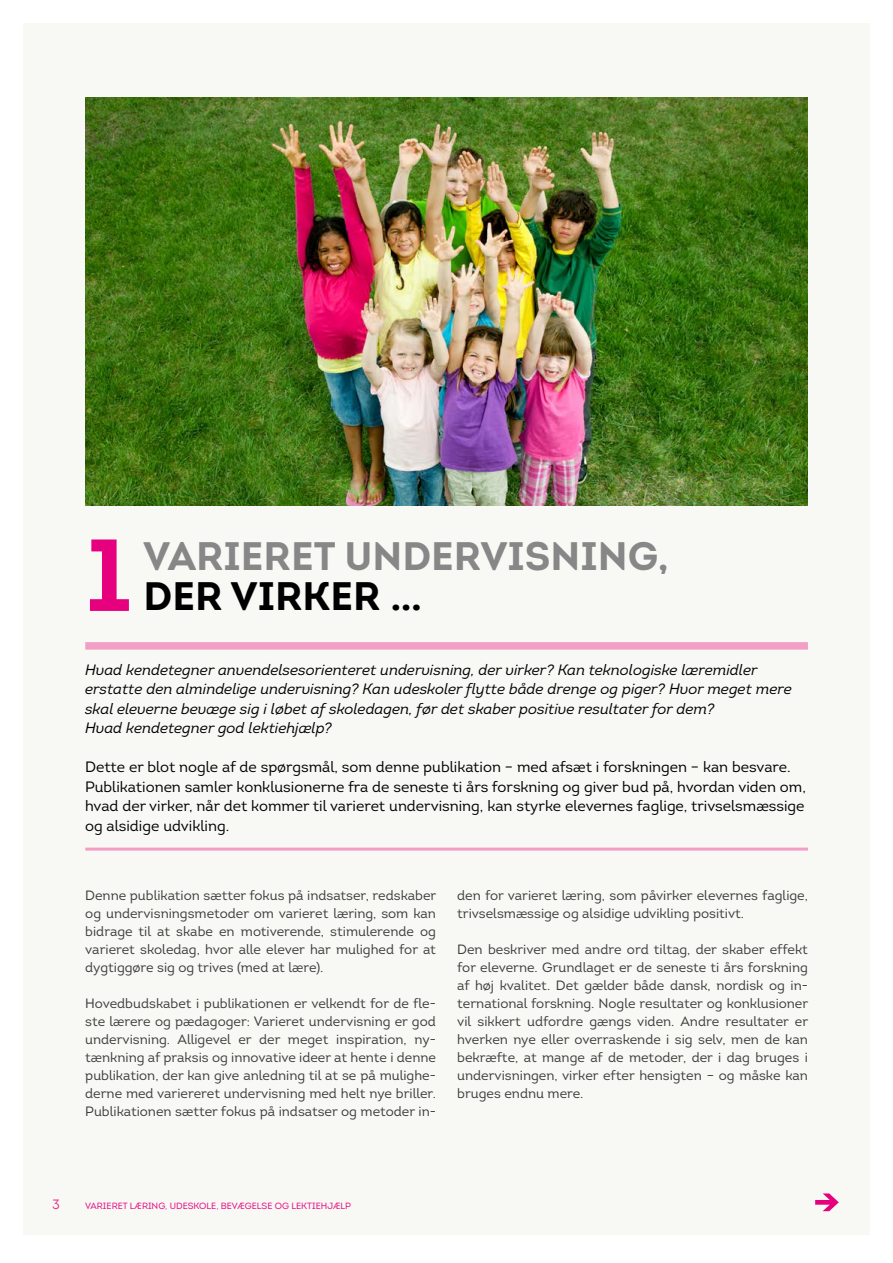
<style>
.page{position:relative;width:893px;height:1263px;background:#fff}
.page>*{position:absolute;margin:0;border:0;box-sizing:border-box;transform-origin:0 0}
.t1{font:700 102px "Intro";color:#e6007d}
.t2{font:700 39.75px "Intro";color:#878787}
.t3{font:700 39.75px "Intro";color:#000}
.t4{font:15px/19.5px "Intro";color:#000}
.t5{font:italic 15px/19.5px "Intro";color:#000}
.t6{font:13.5px/18px "Intro";color:#3c3c3b;text-align:justify}
.t7{font:13.5px "Intro";color:#e8308a}
.t8{font:9px "Intro";color:#e6007d}
</style>
<div class="page">
<div style="left:23px;top:23px;width:847px;height:1212px;background:#f8f8f5"></div>
<svg style="left:815px;top:1193px;width:24px;height:18px"></svg>
<img style="left:85px;top:98px;width:723px;height:407px">
<div style="left:85px;top:642px;width:723px;height:8px;background:#f39fc5"></div>
<hr style="left:85px;top:848px;width:723px;height:3px;background:#f39fc5">
<h1 class="t1" style="left:85px;top:510px;width:48px">1</h1>
<h2 class="t2" style="left:144px;top:531px;width:527px">VARIERET UNDERVISNING,</h2>
<h2 class="t3" style="left:144px;top:570px;width:280px">DER VIRKER …</h2>
<p class="t5" style="left:85px;top:660px;width:708px">Hvad kendetegner anvendelsesorienteret undervisning, der virker? Kan teknologiske læremidler erstatte den almindelige undervisning? Kan udeskoler flytte både drenge og piger? Hvor meget mere skal eleverne bevæge sig i løbet af skoledagen, før det skaber positive resultater for dem?<br>Hvad kendetegner god lektiehjælp?</p>
<p class="t4" style="left:85px;top:757px;width:722px">Dette er blot nogle af de spørgsmål, som denne publikation – med afsæt i forskningen – kan besvare.<br>Publikationen samler konklusionerne fra de seneste ti års forskning og giver bud på, hvordan viden om, hvad der virker, når det kommer til varieret undervisning, kan styrke elevernes faglige, trivselsmæssige og alsidige udvikling.</p>
<p class="t6" style="left:85px;top:886px;width:353px">Denne publikation sætter fokus på indsatser, redskaber og undervisningsmetoder om varieret læring, som kan bidrage til at skabe en motiverende, stimulerende og varieret skoledag, hvor alle elever har mulighed for at dygtiggøre sig og trives (med at lære).</p>
<p class="t6" style="left:85px;top:994px;width:352px">Hovedbudskabet i publikationen er velkendt for de fle&shy;ste lærere og pædagoger: Varieret undervisning er god undervisning. Alligevel er der meget inspiration, ny&shy;tænkning af praksis og innovative ideer at hente i denne publikation, der kan give anledning til at se på mulighe&shy;derne med variereret undervisning med helt nye briller.<br>Publikationen sætter fokus på indsatser og metoder in-</p>
<p class="t6" style="left:457px;top:886px;width:352px">den for varieret læring, som påvirker elevernes faglige, trivselsmæssige og alsidige udvikling positivt.</p>
<p class="t6" style="left:457px;top:940px;width:353px">Den beskriver med andre ord tiltag, der skaber effekt for eleverne. Grundlaget er de seneste ti års forskning af høj kvalitet. Det gælder både dansk, nordisk og in&shy;ternational forskning. Nogle resultater og konklusioner vil sikkert udfordre gængs viden. Andre resultater er hverken nye eller overraskende i sig selv, men de kan bekræfte, at mange af de metoder, der i dag bruges i undervisningen, virker efter hensigten – og måske kan bruges endnu mere.</p>
<p class="t7" style="left:52px;top:1196px;width:9px">3</p>
<p class="t8" style="left:85px;top:1200px;width:268px">VARIERET LÆRING, UDESKOLE, BEVÆGELSE OG LEKTIEHJÆLP</p>
</div>
